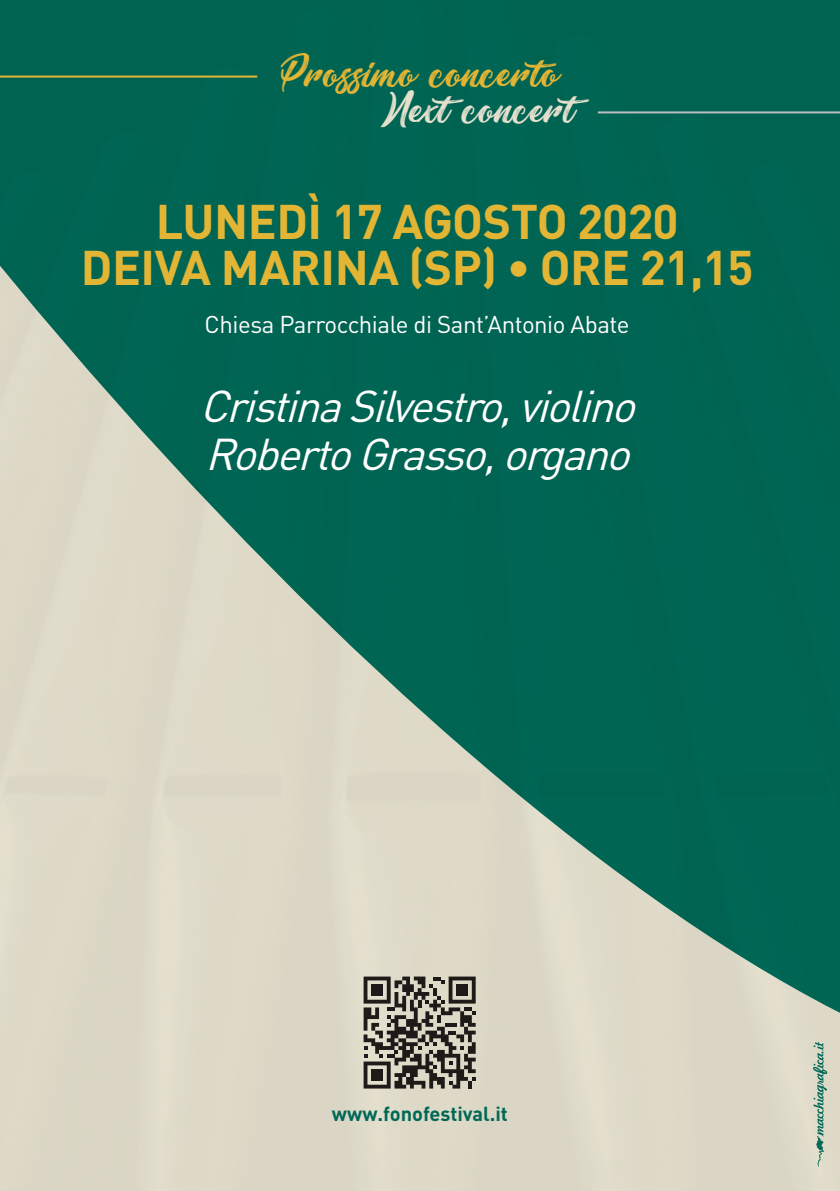
<style>
.page{position:relative;width:840px;height:1191px;background:#fff}
.page>*{position:absolute;margin:0;border:0;box-sizing:border-box;transform-origin:0 0}
.t1{font:700 48px/46px "DIN Pro";letter-spacing:-.01em;color:#e3b535;text-align:center}
.t2{font:italic 44px "DIN Pro";color:#fff}
.t3{font:39px/36px "Barbershop in Thailand";color:#e3b535}
.t4{font:24px "DIN Pro";letter-spacing:-.02em;color:#fff}
.t5{font:700 20px "DIN Pro";color:#006856}
.s1{color:#e5e0ce}
</style>
<div class="page">
<img style="left:0;top:0;width:839px;height:1191px">
<svg style="left:363px;top:976px;width:112px;height:112px"></svg>
<svg style="left:812px;top:1042px;width:14px;height:124px"></svg>
<hr style="left:0;top:76px;width:257px;height:2px;background:#e3b535">
<hr style="left:597px;top:111px;width:242px;height:2px;background:#bcbdc0">
<p class="t3" style="left:380px;top:55px;width:218px;text-indent:-101px">Prossimo concerto<br><span class="s1">Nextconcert</span></p>
<p class="t1" style="left:81px;top:197px;width:674px">LUNEDÌ 17 AGOSTO 2020<br>DEIVA MARINA (SP) • ORE 21,15</p>
<p class="t4" style="left:204px;top:308px;width:426px">Chiesa Parrocchiale di Sant’Antonio Abate</p>
<p class="t2" style="left:200px;top:376px;width:451px">CristinaSilvestro,violino</p>
<p class="t2" style="left:205px;top:424px;width:440px">RobertoGrasso,organo</p>
<p class="t5" style="left:332px;top:1099px;width:177px">www.fonofestival.it</p>
</div>
